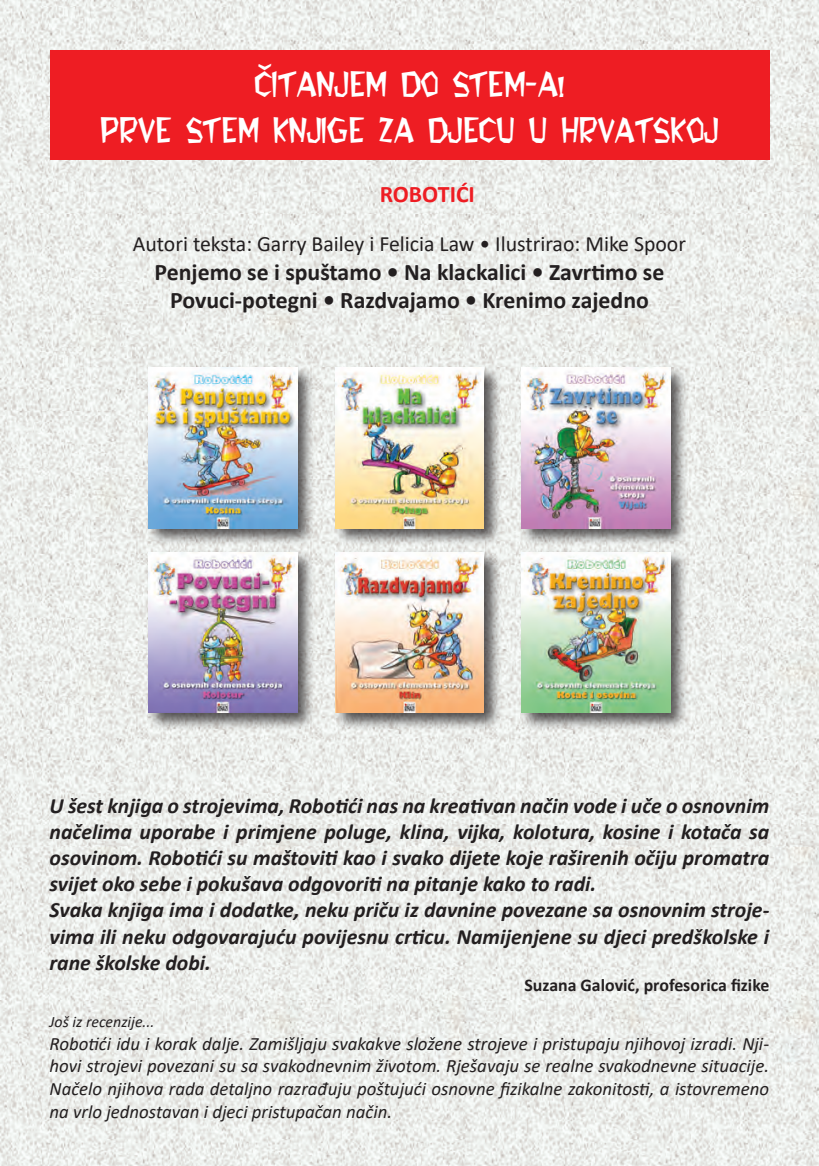
<style>
.page{position:relative;width:819px;height:1166px;background:#fff}
.page>*{position:absolute;margin:0;border:0;box-sizing:border-box;transform-origin:0 0}
.t1{font:500 29.75px "EEAD Flintstone";color:#fff}
.t2{font:700 23.8px/28.5px "Calibri";color:#231f20;text-align:center}
.t3{font:700 23.8px "Calibri";color:#ee1d23}
.t4{font:italic 700 21.88px/26.2px "Calibri";color:#231f20;text-align:justify}
.t5{font:21.88px "Calibri";color:#231f20}
.t6{font:italic 18.9px/22.6px "Calibri";color:#231f20;text-align:justify}
.t7{font:700 17.85px "Calibri";color:#231f20}
.t8{font:italic 15.92px "Calibri";color:#231f20}
</style>
<div class="page">
<img style="left:0;top:0;width:818px;height:1166px">
<div style="left:50px;top:50px;width:719px;height:109px;background:#ee1d23"></div>
<div style="left:146px;top:365px;width:170px;height:182px;background:#231f20;opacity:.75"></div>
<img style="left:149px;top:368px;width:148px;height:160px">
<div style="left:333px;top:549px;width:169px;height:183px;background:#231f20;opacity:.75"></div>
<img style="left:335px;top:552px;width:148px;height:161px">
<div style="left:333px;top:365px;width:169px;height:182px;background:#231f20;opacity:.75"></div>
<img style="left:335px;top:368px;width:148px;height:160px">
<div style="left:519px;top:549px;width:170px;height:183px;background:#231f20;opacity:.75"></div>
<img style="left:522px;top:552px;width:148px;height:161px">
<div style="left:519px;top:365px;width:170px;height:182px;background:#231f20;opacity:.75"></div>
<img style="left:522px;top:368px;width:148px;height:160px">
<div style="left:146px;top:549px;width:170px;height:183px;background:#231f20;opacity:.75"></div>
<img style="left:149px;top:552px;width:148px;height:161px">
<p class="t1" style="left:255px;top:63px;width:311px">ČITANJEM DO STEM-A!</p>
<p class="t1" style="left:100px;top:110px;width:620px">PRVE STEM KNJIGE ZA DJECU U HRVATSKOJ</p>
<p class="t3" style="left:379px;top:178px;width:97px">ROBOTIĆI</p>
<p class="t5" style="left:133px;top:228px;width:554px">Autori teksta: Garry Bailey i Felicia Law • Ilustrirao: Mike Spoor</p>
<p class="t2" style="left:155px;top:257px;width:511px">Penjemo se i spuštamo • Na klackalici • Zavrtimo se<br>Povuci-potegni • Razdvajamo • Krenimo zajedno</p>
<p class="t4" style="left:50px;top:791px;width:721px">U šest knjiga o strojevima, Robotići nas na kreativan način vode i uče o osnovnim načelima uporabe i primjene poluge, klina, vijka, kolotura, kosine i kotača sa osovinom. Robotići su maštoviti kao i svako dijete koje raširenih očiju promatra svijet oko sebe i pokušava odgovoriti na pitanje kako to radi.</p>
<p class="t4" style="left:50px;top:896px;width:721px">Svaka knjiga ima i dodatke, neku priču iz davnine povezane sa osnovnim stroje&shy;vima ili neku odgovarajuću povijesnu crticu. Namijenjene su djeci predškolske i rane školske dobi.</p>
<p class="t7" style="left:524px;top:972px;width:246px">Suzana Galović, profesorica fizike</p>
<p class="t8" style="left:50px;top:1011px;width:106px">Još iz recenzije...</p>
<p class="t6" style="left:50px;top:1031px;width:721px">Robotići idu i korak dalje. Zamišljaju svakakve složene strojeve i pristupaju njihovoj izradi. Nji&shy;hovi strojevi povezani su sa svakodnevnim životom. Rješavaju se realne svakodnevne situacije.<br>Načelo njihova rada detaljno razrađuju poštujući osnovne fizikalne zakonitosti, a istovremeno na vrlo jednostavan i djeci pristupačan način.</p>
</div>
